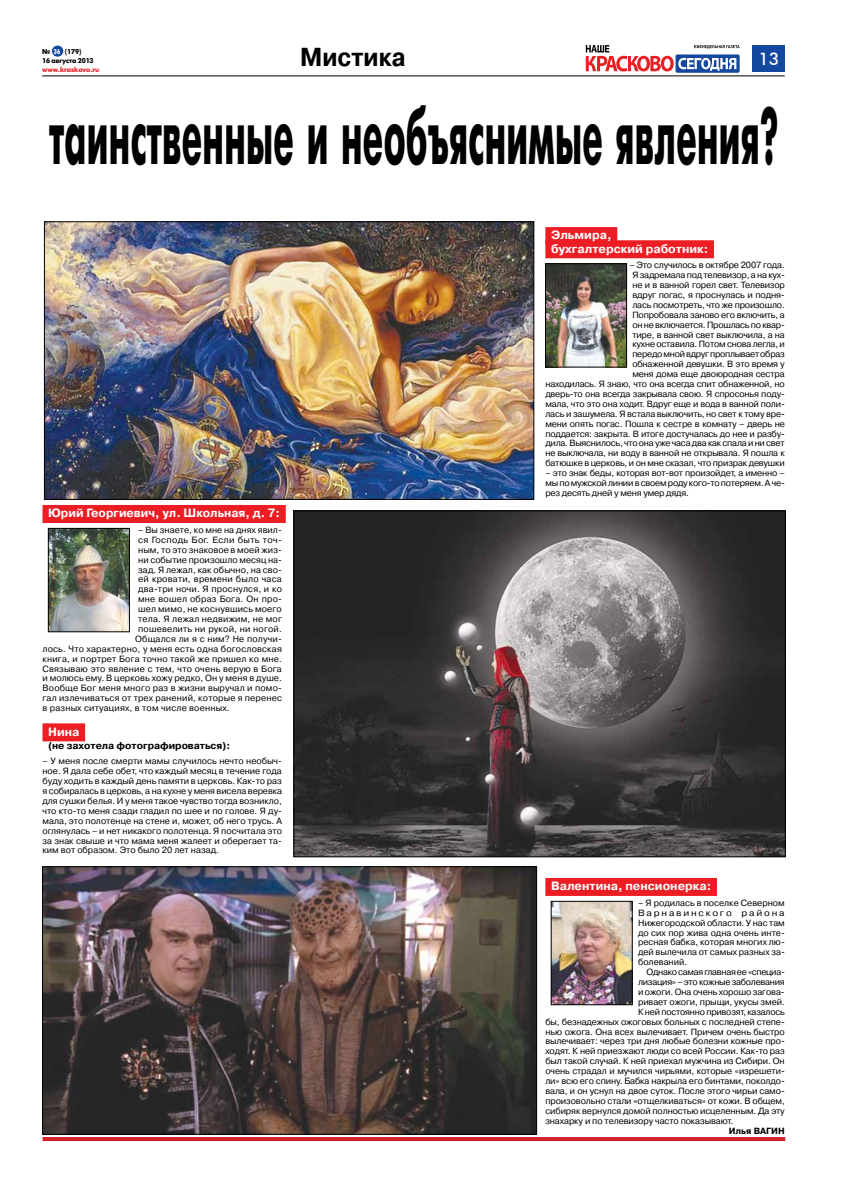
<style>
.page{position:relative;width:842px;height:1191px;background:#fff}
.page>*{position:absolute;margin:0;border:0;box-sizing:border-box;transform-origin:0 0}
.t1{font:700 80px "Futuris";letter-spacing:.01em;color:#000;scale:.43 1}
.t2{font:700 26px "Pragmatica C";color:#000;scale:.9 1}
.t3{font:500 17.4px "Futura BT";color:#fff}
.t4{font:700 12px/13.2px "Pragmatica C";color:#fff}
.t5{font:700 10px "Pragmatica C";color:#000}
.t6{font:9px/9.9px "Pragmatica C";letter-spacing:-.01em;color:#000;text-align:justify}
.t7{font:9px "Pragmatica C";letter-spacing:.02em;color:#000}
.t8{font:9px "Pragmatica C";letter-spacing:.01em;color:#000}
.t9{font:9px "Pragmatica C";letter-spacing:-.035em;color:#000}
.t10{font:9px "Pragmatica C";letter-spacing:.025em;color:#000}
.t11{font:700 9px "Pragmatica C";color:#000}
.t12{font:700 7px/9px "Futuris C";letter-spacing:-.015em;color:#000}
.t13{font:700 7px "Futuris C";letter-spacing:-.015em;color:#ed1d24}
.s1{font-family:"Futuris X Cond C";font-weight:400;color:#fff}
</style>
<div class="page">
<div style="left:752px;top:45px;width:33px;height:26px;background:#14489f"></div>
<hr style="left:42px;top:75px;width:743px;height:1px;background:#000">
<div style="left:675px;top:54px;width:65px;height:19px;background:#14489f;border-radius:2px"></div>
<svg style="left:586px;top:45px;width:154px;height:26px"></svg>
<div style="left:52px;top:46px;width:11px;height:11px;background:#14489f;border-radius:50%"></div>
<hr style="left:43px;top:1137px;width:742px;height:4px;background:#d2232a">
<div style="left:43px;top:505px;width:243px;height:18px;background:#ed1d24"></div>
<div style="left:43px;top:723px;width:42px;height:18px;background:#ed1d24"></div>
<img style="left:50px;top:530px;width:78px;height:100px">
<div style="left:48px;top:528px;width:82px;height:104px;border:1px solid #000"></div>
<div style="left:545px;top:227px;width:72px;height:18px;background:#ed1d24"></div>
<div style="left:545px;top:240px;width:169px;height:18px;background:#ed1d24"></div>
<div style="left:545px;top:878px;width:172px;height:18px;background:#ed1d24"></div>
<img style="left:547px;top:265px;width:78px;height:100px">
<div style="left:545px;top:263px;width:82px;height:104px;border:1px solid #000"></div>
<img style="left:553px;top:903px;width:77px;height:100px">
<div style="left:551px;top:901px;width:81px;height:104px;border:1px solid #000"></div>
<img style="left:46px;top:224px;width:486px;height:273px">
<div style="left:44px;top:222px;width:490px;height:277px;border:1px solid #000"></div>
<img style="left:44px;top:868px;width:491px;height:264px">
<div style="left:42px;top:866px;width:495px;height:268px;border:1px solid #000"></div>
<img style="left:296px;top:513px;width:487px;height:342px">
<h2 class="t2" style="left:300px;top:43px;width:119px">Мистика</h2>
<h1 class="t1" style="left:49px;top:92px;width:1697px">таинственные и необъяснимые явления?</h1>
<p class="t12" style="left:42px;top:47px;width:53px">№ <span class="s1">36</span> (179)<br>16 августа 2013</p>
<p class="t13" style="left:42px;top:65px;width:59px">www.kraskovo.ru</p>
<h3 class="t3" style="left:758px;top:48px;width:23px">13</h3>
<h3 class="t4" style="left:48px;top:506px;width:233px">Юрий Георгиевич, ул. Школьная, д. 7:</h3>
<p class="t6" style="left:138px;top:525px;width:145px">– Вы знаете, ко мне на днях явил-</p>
<p class="t10" style="left:138px;top:534px;width:145px">ся Господь Бог. Если быть точ-</p>
<p class="t6" style="left:138px;top:545px;width:145px">ным, то это знаковое в моей жиз-</p>
<p class="t6" style="left:138px;top:554px;width:145px">ни событие произошло месяц на-</p>
<p class="t8" style="left:138px;top:564px;width:145px">зад. Я лежал, как обычно, на сво-</p>
<p class="t7" style="left:138px;top:574px;width:145px">ей кровати, времени было часа</p>
<p class="t7" style="left:138px;top:584px;width:145px">два-три ночи. Я проснулся, и ко</p>
<p class="t7" style="left:138px;top:594px;width:145px">мне вошел образ Бога. Он про-</p>
<p class="t7" style="left:138px;top:604px;width:145px">шел мимо, не коснувшись моего</p>
<p class="t7" style="left:138px;top:614px;width:145px">тела. Я лежал недвижим, не мог</p>
<p class="t7" style="left:138px;top:624px;width:145px">пошевелить ни рукой, ни ногой.</p>
<p class="t7" style="left:135px;top:633px;width:148px">Общался ли я с ним? Не получи-</p>
<p class="t7" style="left:43px;top:643px;width:241px">лось. Что характерно, у меня есть одна богословская</p>
<p class="t7" style="left:43px;top:653px;width:241px">книга, и портрет Бога точно такой же пришел ко мне.</p>
<p class="t7" style="left:43px;top:663px;width:241px">Связываю это явление с тем, что очень верую в Бога</p>
<p class="t8" style="left:43px;top:673px;width:241px">и молюсь ему. В церковь хожу редко, Он у меня в душе.</p>
<p class="t7" style="left:43px;top:683px;width:241px">Вообще Бог меня много раз в жизни выручал и помо-</p>
<p class="t7" style="left:43px;top:693px;width:241px">гал излечиваться от трех ранений, которые я перенес</p>
<p class="t7" style="left:43px;top:703px;width:189px">в разных ситуациях, в том числе военных.</p>
<h3 class="t4" style="left:48px;top:725px;width:33px">Нина</h3>
<p class="t5" style="left:48px;top:739px;width:184px">(не захотела фотографироваться):</p>
<p class="t6" style="left:43px;top:756px;width:241px">– У меня после смерти мамы случилось нечто необыч&shy;ное. Я дала себе обет, что каждый месяц в течение года буду ходить в каждый день памяти в церковь. Как-то раз я собиралась в церковь, а на кухне у меня висела веревка для сушки белья. И у меня такое чувство тогда возникло, что кто-то меня сзади гладил по шее и по голове. Я ду&shy;мала, это полотенце на стене и, может, об него трусь. А оглянулась – и нет никакого полотенца. Я посчитала это за знак свыше и что мама меня жалеет и оберегает та&shy;ким вот образом. Это было 20 лет назад.</p>
<h3 class="t4" style="left:551px;top:229px;width:159px">Эльмира,<br>бухгалтерский работник:</h3>
<p class="t6" style="left:545px;top:260px;width:241px;text-align:right">– Это случилось в октябре 2007 года.<br>Я задремала под телевизор, а на кух-<br>не и в ванной горел свет. Телевизор<br>вдруг погас, я проснулась и подня-<br>лась посмотреть, что же произошло.<br>Попробовала заново его включить, а<br>он не включается. Прошлась по квар-<br>тире, в ванной свет выключила, а на<br>кухне оставила. Потом снова легла, и<br>передо мной вдруг проплывает образ<br>обнаженной девушки. В это время у<br>меня дома еще двоюродная сестра<br>находилась. Я знаю, что она всегда спит обнаженной, но дверь-то она всегда закрывала свою. Я спросонья поду&shy;мала, что это она ходит. Вдруг еще и вода в ванной поли&shy;лась и зашумела. Я встала выключить, но свет к тому вре&shy;мени опять погас. Пошла к сестре в комнату – дверь не поддается: закрыта. В итоге достучалась до нее и разбу&shy;дила. Выяснилось, что она уже часа два как спала и ни свет не выключала, ни воду в ванной не открывала. Я пошла к батюшке в церковь, и он мне сказал, что призрак девушки</p>
<p class="t6" style="left:545px;top:468px;width:241px">– это знак беды, которая вот-вот произойдет, а именно – мы по мужской линии в своем роду кого-то потеряем. А че&shy;рез десять дней у меня умер дядя.</p>
<h3 class="t4" style="left:551px;top:879px;width:162px">Валентина, пенсионерка:</h3>
<p class="t6" style="left:638px;top:898px;width:148px">– Я родилась в поселке Северном Варнавинского района Нижегородской области. У нас там до сих пор жива одна очень инте&shy;ресная бабка, которая многих лю&shy;дей вылечила от самых разных за&shy;болеваний.</p>
<p class="t9" style="left:646px;top:967px;width:140px">Однако самая главная ее «специа-</p>
<p class="t6" style="left:638px;top:977px;width:148px">лизация» – это кожные заболевания</p>
<p class="t6" style="left:638px;top:987px;width:148px">и ожоги. Она очень хорошо загова-</p>
<p class="t6" style="left:638px;top:997px;width:148px">ривает ожоги, прыщи, укусы змей.</p>
<p class="t6" style="left:638px;top:1006px;width:148px">К ней постоянно привозят, казалось</p>
<p class="t6" style="left:545px;top:1016px;width:241px">бы, безнадежных ожоговых больных с последней степе-</p>
<p class="t6" style="left:545px;top:1026px;width:241px">нью ожога. Она всех вылечивает. Причем очень быстро</p>
<p class="t6" style="left:545px;top:1036px;width:241px">вылечивает: через три дня любые болезни кожные про-</p>
<p class="t6" style="left:545px;top:1046px;width:241px">ходят. К ней приезжают люди со всей России. Как-то раз</p>
<p class="t6" style="left:545px;top:1056px;width:241px">был такой случай. К ней приехал мужчина из Сибири. Он</p>
<p class="t6" style="left:545px;top:1066px;width:241px">очень страдал и мучился чирьями, которые «изрешети-</p>
<p class="t6" style="left:545px;top:1076px;width:241px">ли» всю его спину. Бабка накрыла его бинтами, поколдо-</p>
<p class="t6" style="left:545px;top:1086px;width:241px">вала, и он уснул на двое суток. После этого чирьи само-</p>
<p class="t6" style="left:545px;top:1096px;width:241px">произовольно стали «отщелкиваться» от кожи. В общем,</p>
<p class="t6" style="left:545px;top:1105px;width:241px">сибиряк вернулся домой полностью исцеленным. Да эту</p>
<p class="t6" style="left:545px;top:1115px;width:190px">знахарку и по телевизору часто показывают.</p>
<p class="t11" style="left:729px;top:1125px;width:58px">Илья ВАГИН</p>
</div>
